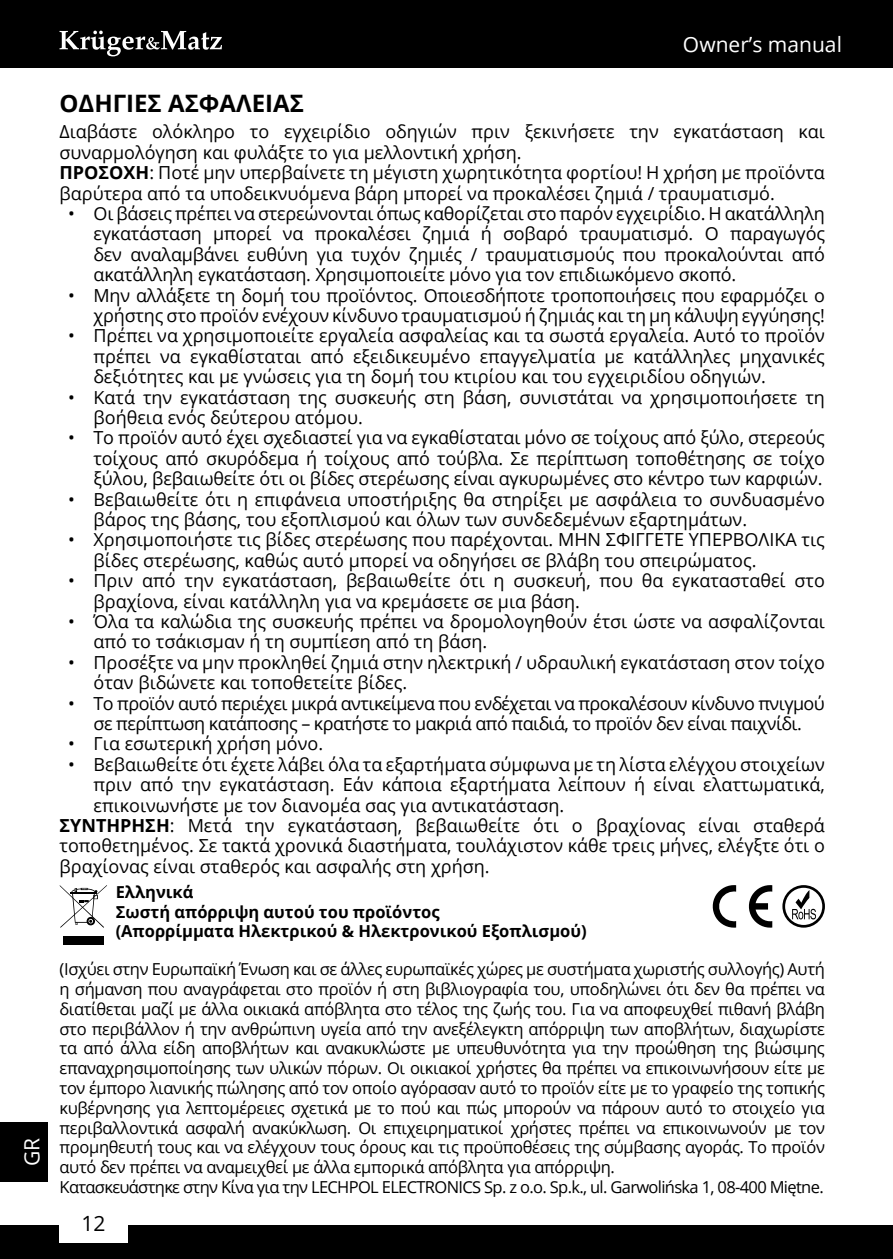
<style>
.page{position:relative;width:893px;height:1259px;background:#fff}
.page>*{position:absolute;margin:0;border:0;box-sizing:border-box;transform-origin:0 0}
.t1{font:700 24px "Open Sans";color:#000}
.t2{font:21px "Open Sans";color:#fff}
.t3{font:21px "Open Sans";color:#000}
.t4{font:18px/20.4px "Open Sans";color:#000}
.t5{font:18px/20.4px "Open Sans";letter-spacing:-.03em;color:#000;text-align:center}
.t6{font:700 18px "Open Sans";color:#000}
.t7{font:16.5px/19.8px "Open Sans";letter-spacing:-.02em;color:#000}
.t8{font:700 16.5px/19.8px "Open Sans";color:#000}
.s1{font-weight:700}
</style>
<div class="page">
<div style="left:0;top:0;width:893px;height:68px;background:#000"></div>
<svg style="left:60px;top:31px;width:162px;height:25px"></svg>
<div style="left:0;top:1225px;width:893px;height:34px;background:#000"></div>
<div style="left:60px;top:1207px;width:68px;height:35px;background:#fff"></div>
<div style="left:0;top:1122px;width:48px;height:59px;background:#000"></div>
<div style="left:63px;top:936px;width:40px;height:8px;background:#000"></div>
<svg style="left:60px;top:885px;width:47px;height:42px"></svg>
<svg style="left:87px;top:917px;width:8px;height:8px"></svg>
<svg style="left:782px;top:885px;width:43px;height:42px"></svg>
<svg style="left:712px;top:885px;width:60px;height:43px"></svg>
<p class="t2" style="left:18px;top:1165px;width:30px;rotate:-90deg">GR</p>
<p class="t2" style="left:683px;top:30px;width:160px">Owner’s manual</p>
<h1 class="t1" style="left:60px;top:86px;width:246px">Οδηγίες ασφαλείας</h1>
<p class="t4" style="left:60px;top:121px;width:767px">Διαβάστε ολόκληρο το εγχειρίδιο οδηγιών πριν ξεκινήσετε την εγκατάσταση και συναρμολόγηση και φυλάξτε το για μελλοντική χρήση.<br><span class="s1">ΠΡΟΣΟΧΗ</span> : Ποτέ μην υπερβαίνετε τη μέγιστη χωρητικότητα φορτίου! Η χρήση με προϊόντα βαρύτερα από τα υποδεικνυόμενα βάρη μπορεί να προκαλέσει ζημιά / τραυματισμό.</p>
<p class="t4" style="left:94px;top:203px;width:733px;text-align:justify;text-indent:-26px">• Οι βάσεις πρέπει να στερεώνονται όπως καθορίζεται στο παρόν εγχειρίδιο. Η ακατάλληλη εγκατάσταση μπορεί να προκαλέσει ζημιά ή σοβαρό τραυματισμό. Ο παραγωγός δεν αναλαμβάνει ευθύνη για τυχόν ζημιές / τραυματισμούς που προκαλούνται από ακατάλληλη εγκατάσταση. Χρησιμοποιείτε μόνο για τον επιδιωκόμενο σκοπό.</p>
<p class="t4" style="left:68px;top:284px;width:758px;text-align:right">• Μην αλλάξετε τη δομή του προϊόντος. Οποιεσδήποτε τροποποιήσεις που εφαρμόζει ο χρήστης στο προϊόν ενέχουν κίνδυνο τραυματισμού ή ζημιάς και τη μη κάλυψη εγγύησης!</p>
<p class="t4" style="left:94px;top:325px;width:733px;text-align:justify;text-indent:-26px">• Πρέπει να χρησιμοποιείτε εργαλεία ασφαλείας και τα σωστά εργαλεία. Αυτό το προϊόν πρέπει να εγκαθίσταται από εξειδικευμένο επαγγελματία με κατάλληλες μηχανικές δεξιότητες και με γνώσεις για τη δομή του κτιρίου και του εγχειριδίου οδηγιών.</p>
<p class="t4" style="left:94px;top:386px;width:733px;text-indent:-26px">• Κατά την εγκατάσταση της συσκευής στη βάση, συνιστάται να χρησιμοποιήσετε τη βοήθεια ενός δεύτερου ατόμου.</p>
<p class="t4" style="left:94px;top:427px;width:733px;text-align:justify;text-indent:-26px">• Το προϊόν αυτό έχει σχεδιαστεί για να εγκαθίσταται μόνο σε τοίχους από ξύλο, στερεούς τοίχους από σκυρόδεμα ή τοίχους από τούβλα. Σε περίπτωση τοποθέτησης σε τοίχο ξύλου, βεβαιωθείτε ότι οι βίδες στερέωσης είναι αγκυρωμένες στο κέντρο των καρφιών.</p>
<p class="t4" style="left:94px;top:488px;width:733px;text-indent:-26px">• Βεβαιωθείτε ότι η επιφάνεια υποστήριξης θα στηρίξει με ασφάλεια το συνδυασμένο βάρος της βάσης, του εξοπλισμού και όλων των συνδεδεμένων εξαρτημάτων.</p>
<p class="t4" style="left:94px;top:529px;width:733px;text-indent:-26px">• Χρησιμοποιήστε τις βίδες στερέωσης που παρέχονται. ΜΗΝ ΣΦΙΓΓΕΤΕ ΥΠΕΡΒΟΛΙΚΑ τις βίδες στερέωσης, καθώς αυτό μπορεί να οδηγήσει σε βλάβη του σπειρώματος.</p>
<p class="t4" style="left:94px;top:570px;width:733px;text-indent:-26px">• Πριν από την εγκατάσταση, βεβαιωθείτε ότι η συσκευή, που θα εγκατασταθεί στο βραχίονα, είναι κατάλληλη για να κρεμάσετε σε μια βάση.</p>
<p class="t4" style="left:94px;top:611px;width:733px;text-indent:-26px">• Όλα τα καλώδια της συσκευής πρέπει να δρομολογηθούν έτσι ώστε να ασφαλίζονται από το τσάκισμαν ή τη συμπίεση από τη βάση.</p>
<p class="t4" style="left:94px;top:651px;width:733px;text-indent:-26px">• Προσέξτε να μην προκληθεί ζημιά στην ηλεκτρική / υδραυλική εγκατάσταση στον τοίχο όταν βιδώνετε και τοποθετείτε βίδες.</p>
<p class="t5" style="left:68px;top:692px;width:758px">• Το προϊόν αυτό περιέχει μικρά αντικείμενα που ενδέχεται να προκαλέσουν κίνδυνο πνιγμού σε περίπτωση κατάποσης – κρατήστε το μακριά από παιδιά, το προϊόν δεν είναι παιχνίδι.</p>
<p class="t4" style="left:68px;top:733px;width:257px">• Για εσωτερική χρήση μόνο.</p>
<p class="t4" style="left:94px;top:753px;width:733px;text-align:justify;text-indent:-26px">• Βεβαιωθείτε ότι έχετε λάβει όλα τα εξαρτήματα σύμφωνα με τη λίστα ελέγχου στοιχείων πριν από την εγκατάσταση. Εάν κάποια εξαρτήματα λείπουν ή είναι ελαττωματικά, επικοινωνήστε με τον διανομέα σας για αντικατάσταση.</p>
<p class="t6" style="left:60px;top:812px;width:85px">ΣΥΝΤΗ ΡΗΣΗ</p>
<p class="t4" style="left:60px;top:815px;width:767px;text-align:justify;text-indent:110px">: Μετά την εγκατάσταση, βεβαιωθείτε ότι ο βραχίονας είναι σταθερά τοποθετημένος. Σε τακτά χρονικά διαστήματα, τουλάχιστον κάθε τρεις μήνες, ελέγξτε ότι ο βραχίονας είναι σταθερός και ασφαλής στη χρήση.</p>
<p class="t8" style="left:116px;top:881px;width:472px">Ελληνικά<br>Σωστή απόρριψη αυτού του προϊόντος<br>(Απορρίμματα Ηλεκτρικού &amp; Ηλεκτρονικού Εξοπλισμού)</p>
<p class="t7" style="left:60px;top:959px;width:767px">(Ισχύει στην Ευρωπαϊκή Ένωση και σε άλλες ευρωπαϊκές χώρες με συστήματα χωριστής συλλογής) Αυτή η σήμανση που αναγράφεται στο προϊόν ή στη βιβλιογραφία του, υποδηλώνει ότι δεν θα πρέπει να διατίθεται μαζί με άλλα οικιακά απόβλητα στο τέλος της ζωής του. Για να αποφευχθεί πιθανή βλάβη στο περιβάλλον ή την ανθρώπινη υγεία από την ανεξέλεγκτη απόρριψη των αποβλήτων, διαχωρίστε τα από άλλα είδη αποβλήτων και ανακυκλώστε με υπευθυνότητα για την προώθηση της βιώσιμης επαναχρησιμοποίησης των υλικών πόρων. Οι οικιακοί χρήστες θα πρέπει να επικοινωνήσουν είτε με τον έμπορο λιανικής πώλησης από τον οποίο αγόρασαν αυτό το προϊόν είτε με το γραφείο της τοπικής κυβέρνησης για λεπτομέρειες σχετικά με το πού και πώς μπορούν να πάρουν αυτό το στοιχείο για περιβαλλοντικά ασφαλή ανακύκλωση. Οι επιχειρηματικοί χρήστες πρέπει να επικοινωνούν με τον προμηθευτή τους και να ελέγχουν τους όρους και τις προϋποθέσεις της σύμβασης αγοράς. Το προϊόν αυτό δεν πρέπει να αναμειχθεί με άλλα εμπορικά απόβλητα για απόρριψη.<br>Κατασκευάστηκε στην Κίνα για την LECHPOL ELECTRONICS Sp. z o.o. Sp.k., ul. Garwolińska 1, 08-400 Miętne.</p>
<p class="t3" style="left:82px;top:1208px;width:26px">12</p>
</div>
